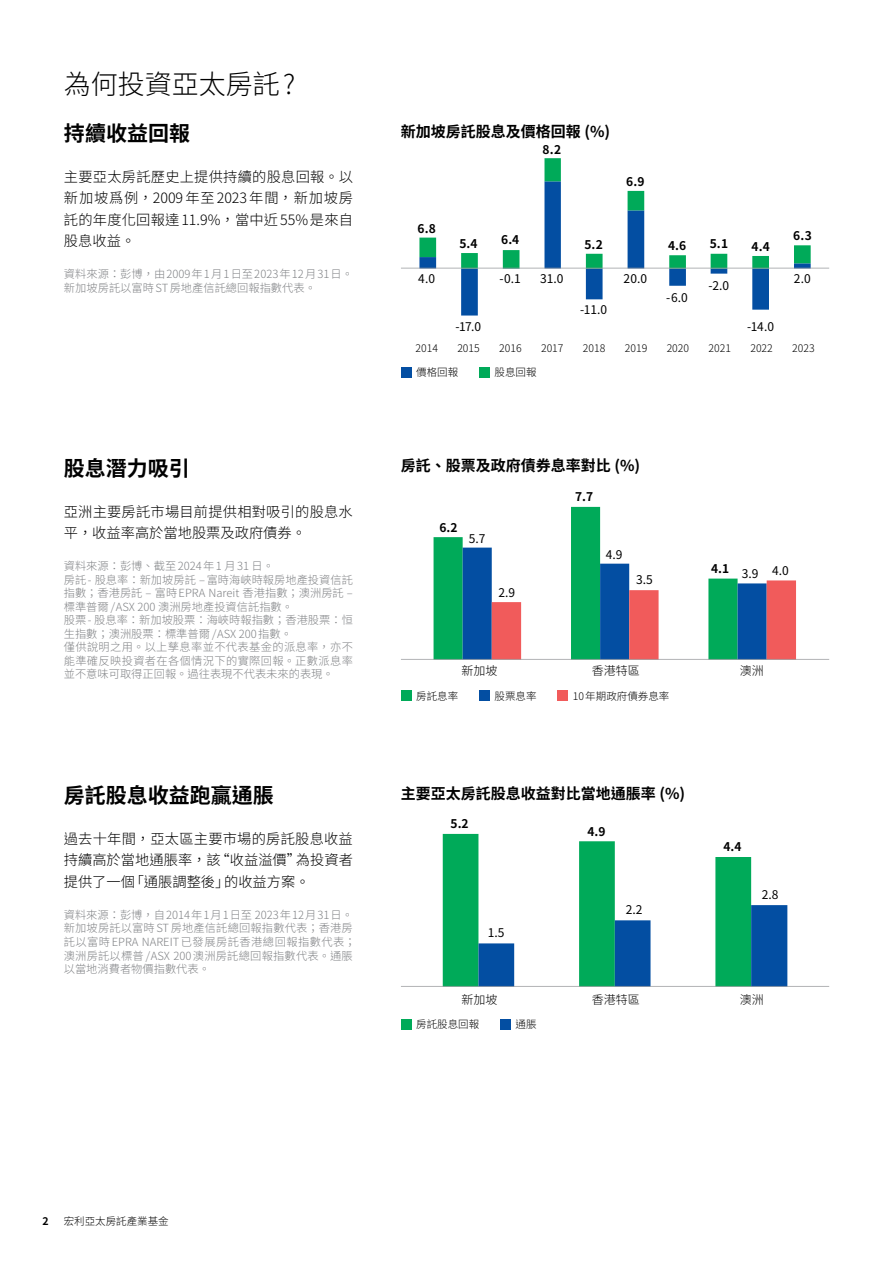
<style>
.page{position:relative;width:893px;height:1263px;background:#fff}
.page>*{position:absolute;margin:0;border:0;box-sizing:border-box;transform-origin:0 0}
.t1{font:300 27px "Noto Sans CJ Ktc";color:#000}
.t2{font:700 21px "Noto Sans CJ Ktc";color:#000}
.t3{font:700 15px "Noto Sans CJ Ktc";color:#000}
.t4{font:300 14.25px/21.3px "Noto Sans CJ Ktc";letter-spacing:.015em;color:#000;text-align:justify}
.t5{font:12px "Noto Sans CJ Ktc";letter-spacing:-.01em;color:#000}
.t6{font:700 12px "Noto Sans CJ Ktc";color:#000}
.t7{font:300 12px "Noto Sans CJ Ktc";color:#000}
.t8{font:300 11.25px/13.5px "Noto Sans CJ Ktc";color:#808285}
.t9{font:300 10.5px "Noto Sans CJ Ktc";color:#000}
.t10{font:700 10.5px "Noto Sans CJ Ktc";color:#000}
</style>
<div class="page">
<svg style="left:434px;top:507px;width:167px;height:152px"></svg>
<svg style="left:463px;top:548px;width:333px;height:111px"></svg>
<hr style="left:401px;top:659px;width:428px;height:1px;background:#939598">
<div style="left:401px;top:367px;width:11px;height:10px;background:#034ea2"></div>
<div style="left:479px;top:367px;width:11px;height:10px;background:#00aa59"></div>
<div style="left:401px;top:690px;width:11px;height:11px;background:#00aa59"></div>
<div style="left:479px;top:690px;width:11px;height:11px;background:#034ea2"></div>
<div style="left:557px;top:690px;width:11px;height:11px;background:#f15b5b"></div>
<div style="left:401px;top:1019px;width:11px;height:10px;background:#00aa59"></div>
<div style="left:500px;top:1019px;width:11px;height:10px;background:#034ea2"></div>
<svg style="left:461px;top:269px;width:308px;height:46px"></svg>
<svg style="left:419px;top:158px;width:392px;height:110px"></svg>
<hr style="left:401px;top:268px;width:428px;height:1px;background:#939598">
<svg style="left:443px;top:834px;width:308px;height:152px"></svg>
<svg style="left:478px;top:905px;width:309px;height:81px"></svg>
<hr style="left:401px;top:986px;width:428px;height:1px;background:#939598">
<h1 class="t1" style="left:64px;top:69px;width:233px">為何投資亞太房託 ?</h1>
<h2 class="t2" style="left:64px;top:122px;width:127px">持續收益回報</h2>
<p class="t4" style="left:64px;top:166px;width:291px">主要亞太房託歷史上提供持續的股息回報。以新加坡爲例，2009年至2023年間，新加坡房託的年度化回報達 11.9%，當中近 55% 是來自股息收益。</p>
<p class="t8" style="left:64px;top:268px;width:291px">資料來源：彭博，由2009年1月1日至2023年12月31日。新加坡房託以富時 ST 房地產信託總回報指數代表。</p>
<h2 class="t2" style="left:64px;top:456px;width:127px">股息潛力吸引</h2>
<p class="t4" style="left:64px;top:501px;width:291px">亞洲主要房託市場目前提供相對吸引的股息水平，收益率高於當地股票及政府債券。</p>
<p class="t8" style="left:64px;top:559px;width:291px">資料來源：彭博、截至 2024 年 1 月 31 日。<br>房託 - 股息率：新加坡房託 – 富時海峽時報房地產投資信託指數；香港房託 – 富時 EPRA Nareit 香港指數；澳洲房託 –標準普爾 /ASX 200 澳洲房地產投資信託指數。<br>股票 - 股息率：新加坡股票：海峽時報指數；香港股票：恒生指數；澳洲股票：標準普爾 /ASX 200 指數。<br>僅供說明之用。以上孳息率並不代表基金的派息率，亦不能準確反映投資者在各個情況下的實際回報。正數派息率並不意味可取得正回報。過往表現不代表未來的表現。</p>
<h2 class="t2" style="left:64px;top:784px;width:211px">房託股息收益跑贏通脹</h2>
<p class="t4" style="left:64px;top:828px;width:291px">過去十年間，亞太區主要市場的房託股息收益持續高於當地通脹率，該“收益溢價”為投資者提供了一個「通脹調整後」的收益方案。</p>
<p class="t8" style="left:64px;top:908px;width:293px">資料來源：彭博，自2014年1月1日至 2023年12月31日。新加坡房託以富時 ST 房地產信託總回報指數代表；香港房託以富時EPRA NAREIT已發展房託香港總回報指數代表；澳洲房託以標普 /ASX 200 澳洲房託總回報指數代表。通脹以當地消費者物價指數代表。</p>
<h3 class="t3" style="left:401px;top:123px;width:211px">新加坡房託股息及價格回報 (%)</h3>
<p class="t6" style="left:417px;top:222px;width:20px">6.8</p>
<p class="t5" style="left:418px;top:272px;width:18px">4.0</p>
<p class="t6" style="left:543px;top:143px;width:20px">8.2</p>
<p class="t6" style="left:626px;top:175px;width:20px">6.9</p>
<p class="t6" style="left:459px;top:237px;width:20px">5.4</p>
<p class="t6" style="left:501px;top:233px;width:20px">6.4</p>
<p class="t6" style="left:584px;top:237px;width:20px">5.2</p>
<p class="t5" style="left:456px;top:319px;width:27px">-17.0</p>
<p class="t5" style="left:499px;top:272px;width:23px">-0.1</p>
<p class="t5" style="left:540px;top:272px;width:25px">31.0</p>
<p class="t5" style="left:580px;top:303px;width:29px">-11.0</p>
<p class="t5" style="left:624px;top:272px;width:25px">20.0</p>
<p class="t6" style="left:668px;top:239px;width:20px">4.6</p>
<p class="t6" style="left:710px;top:237px;width:20px">5.1</p>
<p class="t6" style="left:751px;top:240px;width:20px">4.4</p>
<p class="t5" style="left:666px;top:290px;width:23px">-6.0</p>
<p class="t5" style="left:708px;top:279px;width:22px">-2.0</p>
<p class="t5" style="left:747px;top:319px;width:28px">-14.0</p>
<p class="t6" style="left:793px;top:229px;width:20px">6.3</p>
<p class="t5" style="left:794px;top:272px;width:18px">2.0</p>
<p class="t9" style="left:415px;top:343px;width:24px">2014</p>
<p class="t9" style="left:457px;top:343px;width:24px">2015</p>
<p class="t9" style="left:499px;top:343px;width:24px">2016</p>
<p class="t9" style="left:541px;top:343px;width:24px">2017</p>
<p class="t9" style="left:583px;top:343px;width:24px">2018</p>
<p class="t9" style="left:625px;top:343px;width:24px">2019</p>
<p class="t9" style="left:667px;top:343px;width:24px">2020</p>
<p class="t9" style="left:708px;top:343px;width:24px">2021</p>
<p class="t9" style="left:750px;top:343px;width:24px">2022</p>
<p class="t9" style="left:792px;top:343px;width:24px">2023</p>
<p class="t9" style="left:416px;top:366px;width:43px">價格回報</p>
<p class="t9" style="left:494px;top:366px;width:43px">股息回報</p>
<h3 class="t3" style="left:401px;top:457px;width:241px">房託、股票及政府債券息率對比 (%)</h3>
<p class="t6" style="left:439px;top:521px;width:20px">6.2</p>
<p class="t5" style="left:469px;top:532px;width:18px">5.7</p>
<p class="t5" style="left:498px;top:586px;width:18px">2.9</p>
<p class="t7" style="left:462px;top:664px;width:37px">新加坡</p>
<p class="t6" style="left:575px;top:490px;width:20px">7.7</p>
<p class="t5" style="left:606px;top:548px;width:18px">4.9</p>
<p class="t5" style="left:636px;top:573px;width:18px">3.5</p>
<p class="t7" style="left:592px;top:664px;width:49px">香港特區</p>
<p class="t9" style="left:416px;top:690px;width:43px">房託息率</p>
<p class="t9" style="left:494px;top:690px;width:43px">股票息率</p>
<p class="t9" style="left:573px;top:690px;width:98px">10 年期政府債券息率</p>
<p class="t6" style="left:711px;top:562px;width:20px">4.1</p>
<p class="t5" style="left:742px;top:566px;width:18px">3.9</p>
<p class="t5" style="left:772px;top:564px;width:18px">4.0</p>
<p class="t7" style="left:740px;top:664px;width:25px">澳洲</p>
<h3 class="t3" style="left:401px;top:785px;width:286px">主要亞太房託股息收益對比當地通脹率 (%)</h3>
<p class="t6" style="left:451px;top:817px;width:20px">5.2</p>
<p class="t5" style="left:488px;top:926px;width:18px">1.5</p>
<p class="t7" style="left:462px;top:992px;width:37px">新加坡</p>
<p class="t9" style="left:416px;top:1018px;width:64px">房託股息回報</p>
<p class="t9" style="left:515px;top:1018px;width:22px">通脹</p>
<p class="t6" style="left:587px;top:825px;width:20px">4.9</p>
<p class="t5" style="left:626px;top:903px;width:18px">2.2</p>
<p class="t7" style="left:592px;top:992px;width:49px">香港特區</p>
<p class="t6" style="left:723px;top:840px;width:20px">4.4</p>
<p class="t5" style="left:762px;top:887px;width:18px">2.8</p>
<p class="t7" style="left:740px;top:992px;width:25px">澳洲</p>
<p class="t10" style="left:43px;top:1215px;width:8px">2</p>
<p class="t9" style="left:64px;top:1215px;width:106px">宏利亞太房託產業基金</p>
</div>
